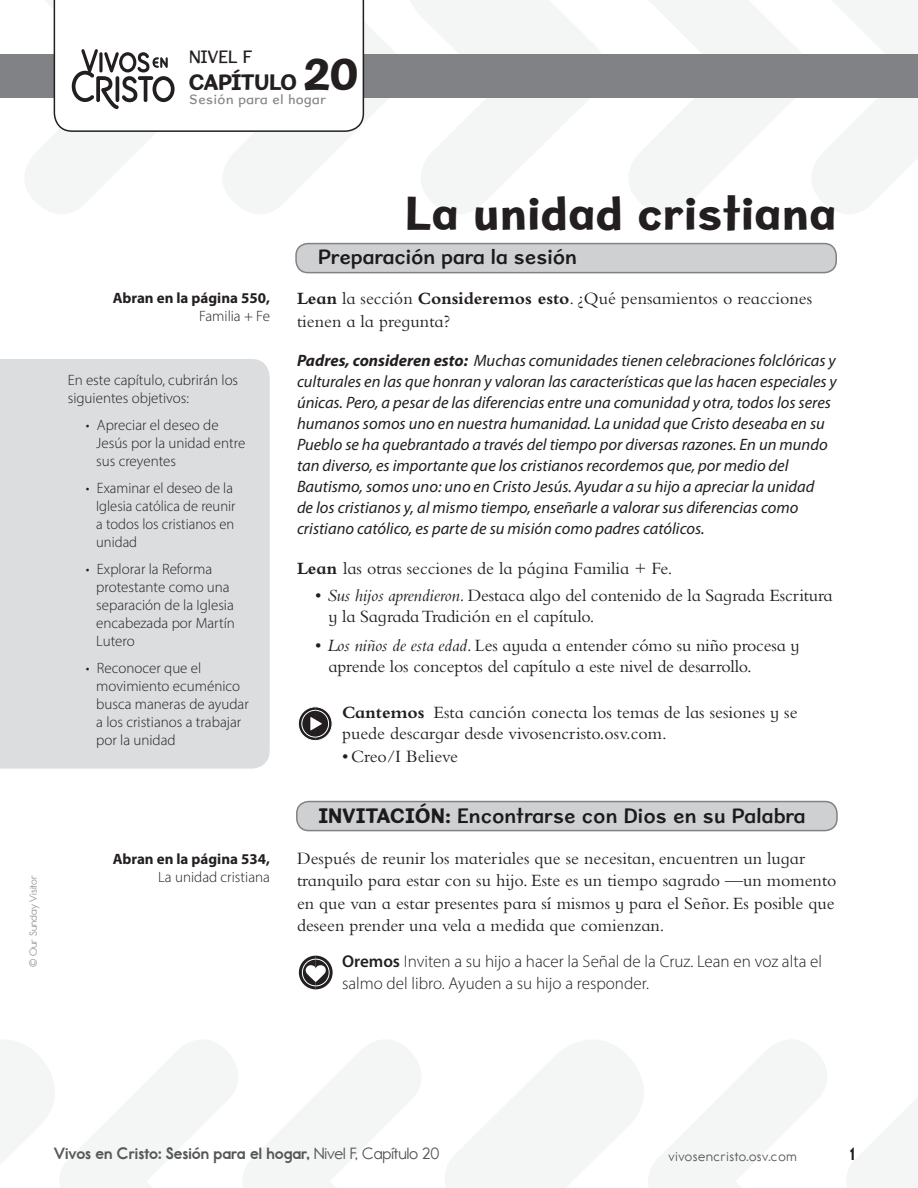
<style>
.page{position:relative;width:918px;height:1188px;background:#fff}
.page>*{position:absolute;margin:0;border:0;box-sizing:border-box;transform-origin:0 0}
.A-head{font:48px "Sweater School Xb";color:#231f20}
.Chapter_Title{font:22.5px "Sweater School Xb";letter-spacing:-.025em;color:#231f20}
.Head_Bar_Runin{font:21px "Sweater School Sb";letter-spacing:.005em;color:#231f20}
.Head_Bar_Opener{font:21px "Sweater School Sb";color:#231f20}
.Basel_Text_After_Bar{font:18px/22.5px "Bembo Infant MT Std";color:#231f20}
.Bullet_List{font:18px/21px "Bembo Infant MT Std";letter-spacing:-.01em;color:#231f20}
.Feature_Text_Runin{font:18px/21px "Bembo Infant MT Std";color:#231f20}
.Feature_Bullet_List{font:18px "Bembo Infant MT Std";color:#231f20}
.Chapter_Grade{font:18px "Sweater School Rg";color:#231f20}
.Folio{font:18px "Report School Hv";color:#231f20}
.Pray_Feature{font:300 17.1px/21.3px "Myriad Pro";color:#231f20}
.Consider_this_Text{font:italic 16.5px/21px "Myriad Pro";color:#231f20}
.Folio_Left{font:16.5px "Report School Hv";color:#57585a}
.Chapter_Box_BL{font:300 15px/18px "Myriad Pro";color:#231f20}
.Chapter_BoxText{font:300 15px/18px "Myriad Pro";color:#231f20}
.Sidebar_Bold{font:700 15px "Myriad Pro";color:#231f20}
.SideBar_Reg{font:300 15px "Myriad Pro";color:#231f20}
.Folio_Web{font:13.5px "Report School Rg";letter-spacing:.05em;color:#57585a}
.Home_Session{font:13.5px "Sweater School Rg";letter-spacing:.04em;color:#808285}
.Copyright{font:10.5px "Report School Rg";color:#97999c}
.s1{font-size:48px}
.s2{font-weight:700}
.s3{font-style:italic}
.s4{font-family:"Sweater School Xb"}
.s5{font-weight:600}
.s6{font-family:"Report School Rg"}
</style>
<div class="page">
<svg style="left:445px;top:1040px;width:473px;height:148px"></svg>
<svg style="left:0;top:1040px;width:421px;height:148px"></svg>
<svg style="left:629px;top:0;width:289px;height:214px"></svg>
<div style="left:0;top:359px;width:270px;height:410px;background:#dcdddf"></div>
<div style="left:0;top:54px;width:918px;height:44px;background:#808285"></div>
<svg style="left:25px;top:0;width:576px;height:214px"></svg>
<svg style="left:298px;top:706px;width:34px;height:35px"></svg>
<svg style="left:299px;top:956px;width:34px;height:33px"></svg>
<div style="left:297px;top:802px;width:540px;height:29px;background:#cfd0d2;border-radius:12px"></div>
<div style="left:296px;top:801px;width:542px;height:30px;border:2px solid #808285;border-radius:12px"></div>
<div style="left:296px;top:244px;width:540px;height:29px;background:#cfd0d2;border-radius:12px"></div>
<div style="left:296px;top:243px;width:541px;height:30px;border:2px solid #808285;border-radius:12px"></div>
<p class="Chapter_Grade" style="left:189px;top:46px;width:65px">NIVEL F</p>
<p class="Chapter_Title" style="left:189px;top:68px;width:172px">CAPÍTULO <span class="s1">20</span></p>
<p class="Home_Session" style="left:189px;top:92px;width:138px">Sesión para el hogar</p>
<p class="Copyright" style="left:27px;top:967px;width:93px;rotate:-90deg">© Our Sunday Visitor</p>
<p class="Sidebar_Bold" style="left:113px;top:289px;width:159px">Abran en la página 550,</p>
<p class="SideBar_Reg" style="left:199px;top:307px;width:72px">Familia + Fe</p>
<p class="Chapter_BoxText" style="left:68px;top:371px;width:172px">En este capítulo, cubrirán los siguientes objetivos:</p>
<p class="Chapter_Box_BL" style="left:96px;top:416px;width:151px;text-indent:-10px">• Apreciar el deseo de<br>Jesús por la unidad entre sus creyentes</p>
<p class="Chapter_Box_BL" style="left:96px;top:479px;width:141px;text-indent:-10px">• Examinar el deseo de la<br>Iglesia católica de reunir a todos los cristianos en unidad</p>
<p class="Chapter_Box_BL" style="left:96px;top:560px;width:140px;text-indent:-10px">• Explorar la Reforma protestante como una separación de la Iglesia encabezada por Martín<br>Lutero</p>
<p class="Chapter_Box_BL" style="left:96px;top:659px;width:154px;text-indent:-10px">• Reconocer que el movimiento ecuménico busca maneras de ayudar a los cristianos a trabajar por la unidad</p>
<p class="Sidebar_Bold" style="left:113px;top:849px;width:159px">Abran en la página 534,</p>
<p class="SideBar_Reg" style="left:158px;top:868px;width:113px">La unidad cristiana</p>
<p class="A-head" style="left:405px;top:183px;width:434px">La unidad cristiana</p>
<p class="Head_Bar_Opener" style="left:318px;top:244px;width:261px">Preparación para la sesión</p>
<p class="Basel_Text_After_Bar" style="left:297px;top:287px;width:517px"><span class="s2">Lean</span> la sección <span class="s2">Consideremos esto</span>. ¿Qué pensamientos o reacciones tienen a la pregunta?</p>
<p class="Consider_this_Text" style="left:297px;top:350px;width:541px"><span class="s2">Padres, consideren esto:</span> Muchas comunidades tienen celebraciones folclóricas y culturales en las que honran y valoran las características que las hacen especiales y únicas. Pero, a pesar de las diferencias entre una comunidad y otra, todos los seres humanos somos uno en nuestra humanidad. La unidad que Cristo deseaba en su Pueblo se ha quebrantado a través del tiempo por diversas razones. En un mundo tan diverso, es importante que los cristianos recordemos que, por medio del Bautismo, somos uno: uno en Cristo Jesús. Ayudar a su hijo a apreciar la unidad<br>de los cristianos y, al mismo tiempo, enseñarle a valorar sus diferencias como cristiano católico, es parte de su misión como padres católicos.</p>
<p class="Basel_Text_After_Bar" style="left:297px;top:557px;width:377px"><span class="s2">Lean</span> las otras secciones de la página Familia + Fe.</p>
<p class="Bullet_List" style="left:328px;top:585px;width:506px;text-indent:-14px">• <span class="s3">Sus hijos aprendieron.</span> Destaca algo del contenido de la Sagrada Escritura y la Sagrada Tradición en el capítulo.</p>
<p class="Bullet_List" style="left:328px;top:634px;width:473px;text-indent:-14px">• <span class="s3">Los niños de esta edad.</span> Les ayuda a entender cómo su niño procesa y aprende los conceptos del capítulo a este nivel de desarrollo.</p>
<p class="Feature_Text_Runin" style="left:342px;top:702px;width:457px"><span class="s2">Cantemos</span> Esta canción conecta los temas de las sesiones y se puede descargar desde vivosencristo.osv.com.</p>
<p class="Feature_Bullet_List" style="left:342px;top:746px;width:117px">• Creo/I Believe</p>
<p class="Head_Bar_Runin" style="left:319px;top:803px;width:489px"><span class="s4">INVITACIÓN:</span> Encontrarse con Dios en su Palabra</p>
<p class="Basel_Text_After_Bar" style="left:297px;top:846px;width:541px">Después de reunir los materiales que se necesitan, encuentren un lugar tranquilo para estar con su hijo. Este es un tiempo sagrado —un momento en que van a estar presentes para sí mismos y para el Señor. Es posible que deseen prender una vela a medida que comienzan.</p>
<p class="Pray_Feature" style="left:342px;top:951px;width:482px"><span class="s5">Oremos</span> Inviten a su hijo a hacer la Señal de la Cruz. Lean en voz alta el salmo del libro. Ayuden a su hijo a responder.</p>
<p class="Folio_Left" style="left:54px;top:1143px;width:387px">Vivos en Cristo: Sesión para el hogar, <span class="s6">Nivel F, Capítulo 20</span></p>
<p class="Folio_Web" style="left:669px;top:1149px;width:129px">vivosencristo.osv.com</p>
<p class="Folio" style="left:850px;top:1143px;width:6px">1</p>
</div>
